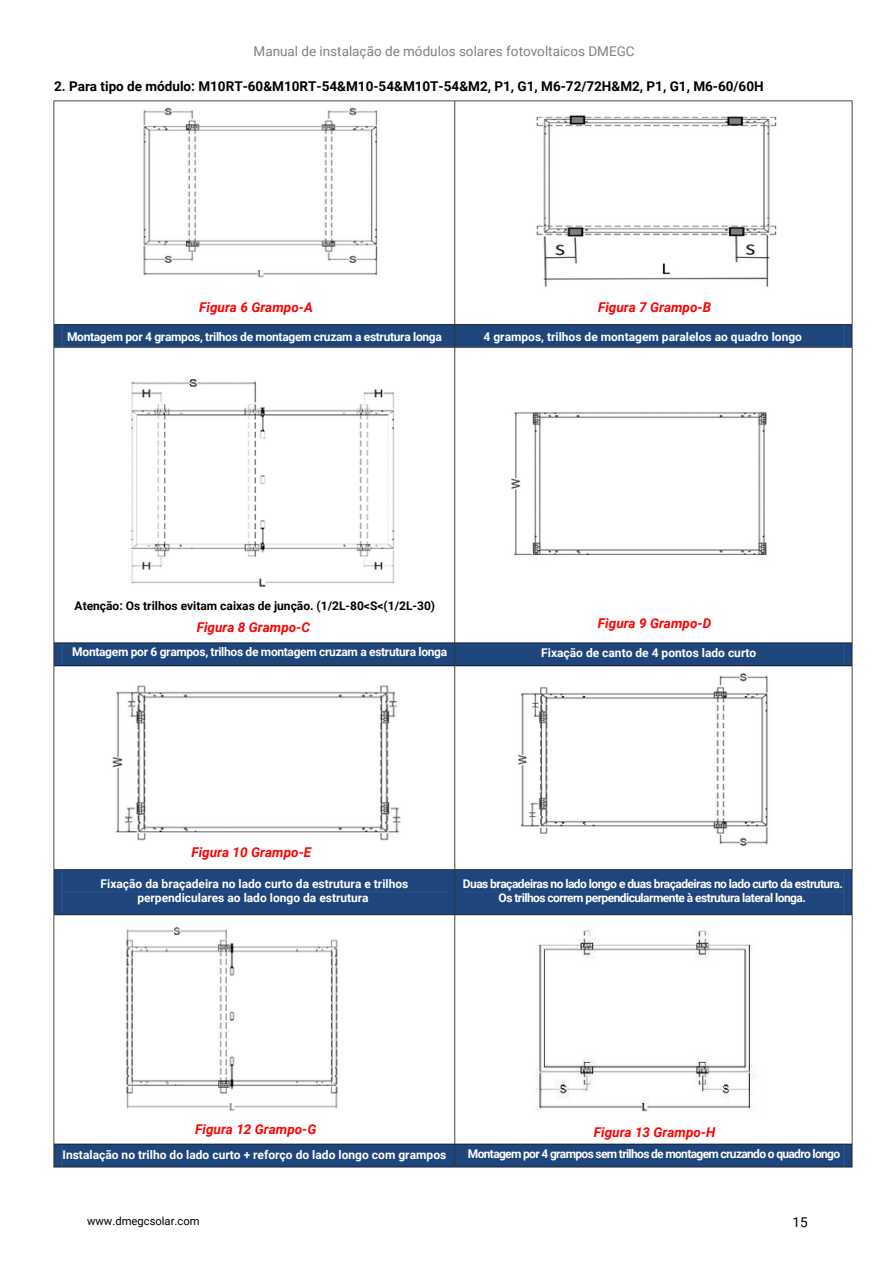
<style>
.page{position:relative;width:894px;height:1264px;background:#fff}
.page>*{position:absolute;margin:0;border:0;box-sizing:border-box;transform-origin:0 0}
.t1{font:italic 700 13.5px "Roboto";color:#f00}
.t2{font:700 13.5px "Roboto";color:#000}
.t3{font:13.5px "Roboto";color:#818181}
.t4{font:13.5px "Roboto";color:#000}
.t5{font:700 12px/14px "Roboto";color:#fff;text-align:center}
.t6{font:700 12px/14px "Roboto";letter-spacing:-.045em;color:#fff;text-align:center}
.t7{font:700 12px "Roboto";letter-spacing:-.025em;color:#fff}
.t8{font:700 12px "Roboto";letter-spacing:-.055em;color:#fff}
.t9{font:700 12px "Roboto";color:#000}
.t10{font:11.25px "Roboto";color:#000}
</style>
<div class="page">
<img style="left:53px;top:100px;width:800px;height:1068px">
<img style="left:101px;top:370px;width:307px;height:220px">
<img style="left:124px;top:106px;width:281px;height:177px">
<img style="left:517px;top:110px;width:280px;height:189px">
<img style="left:506px;top:407px;width:266px;height:159px">
<img style="left:506px;top:668px;width:294px;height:179px">
<img style="left:99px;top:681px;width:318px;height:160px">
<img style="left:121px;top:926px;width:220px;height:186px">
<p class="t3" style="left:253px;top:43px;width:382px">Manual de instalação de módulos solares fotovoltaicos DMEGC</p>
<p class="t2" style="left:54px;top:79px;width:711px">2. Para tipo de módulo: M10RT-60&amp;M10RT-54&amp;M10-54&amp;M10T-54&amp;M2, P1, G1, M6-72/72H&amp;M2, P1, G1, M6-60/60H</p>
<p class="t1" style="left:199px;top:300px;width:115px">Figura 6 Grampo-A</p>
<p class="t1" style="left:598px;top:300px;width:114px">Figura 7 Grampo-B</p>
<p class="t7" style="left:67px;top:330px;width:376px">Montagem por 4 grampos, trilhos de montagem cruzam a estrutura longa</p>
<p class="t5" style="left:483px;top:330px;width:320px">4 grampos, trilhos de montagem paralelos ao quadro longo</p>
<p class="t9" style="left:75px;top:598px;width:362px">Atenção: Os trilhos evitam caixas de junção. (1/2L-80&lt;S&lt;(1/2L-30)</p>
<p class="t7" style="left:72px;top:645px;width:376px">Montagem por 6 grampos, trilhos de montagem cruzam a estrutura longa</p>
<p class="t1" style="left:197px;top:619px;width:115px">Figura 8 Grampo-C</p>
<p class="t1" style="left:597px;top:615px;width:115px">Figura 9 Grampo-D</p>
<p class="t5" style="left:541px;top:645px;width:216px">Fixação de canto de 4 pontos lado curto</p>
<p class="t1" style="left:191px;top:845px;width:121px">Figura 10 Grampo-E</p>
<p class="t5" style="left:101px;top:876px;width:309px">Fixação da braçadeira no lado curto da estrutura e trilhos perpendiculares ao lado longo da estrutura</p>
<p class="t6" style="left:463px;top:876px;width:381px">Duas braçadeiras no lado longo e duas braçadeiras no lado curto da estrutura.<br>Os trilhos correm perpendicularmente à estrutura lateral longa.</p>
<p class="t1" style="left:195px;top:1121px;width:123px">Figura 12 Grampo-G</p>
<p class="t5" style="left:62px;top:1147px;width:385px">Instalação no trilho do lado curto + reforço do lado longo com grampos</p>
<p class="t1" style="left:593px;top:1124px;width:123px">Figura 13 Grampo-H</p>
<p class="t8" style="left:468px;top:1147px;width:374px">Montagem por 4 grampos sem trilhos de montagem cruzando o quadro longo</p>
<p class="t10" style="left:87px;top:1214px;width:114px">www.dmegcsolar.com</p>
<p class="t4" style="left:792px;top:1214px;width:17px">15</p>
</div>
